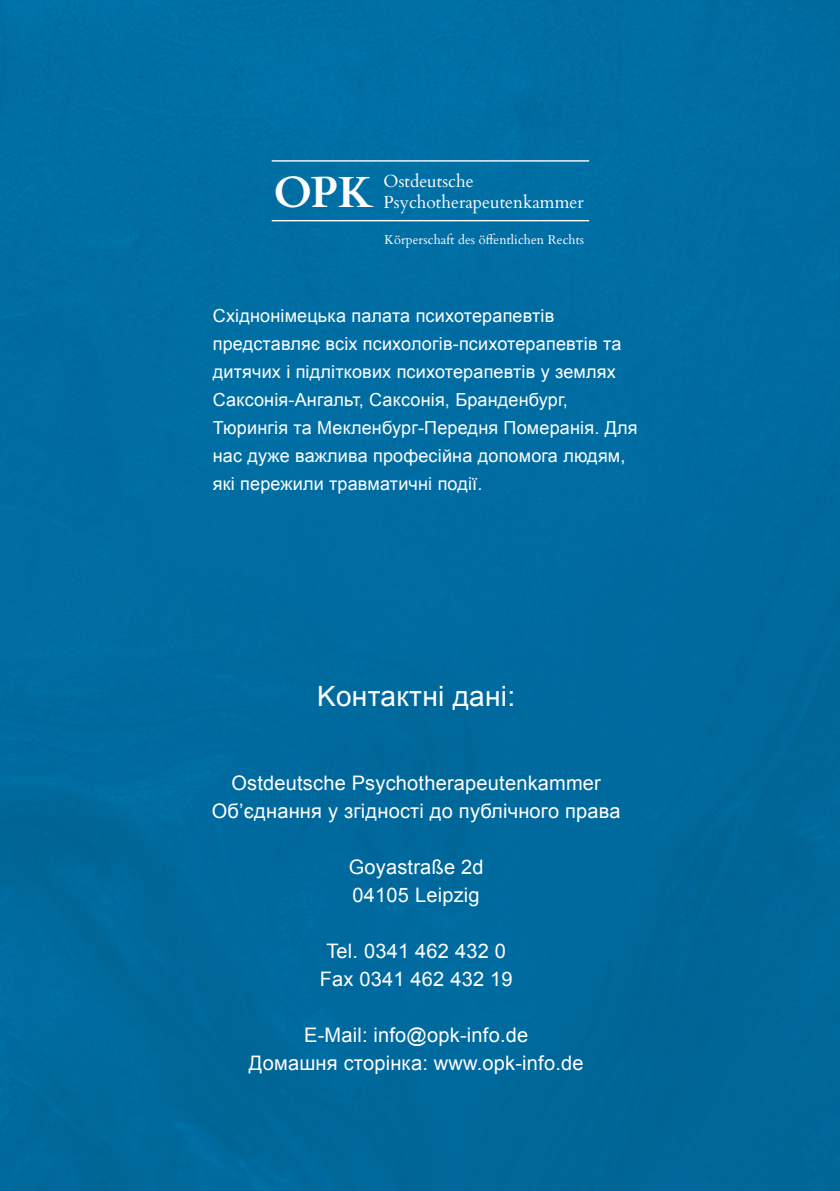
<style>
.page{position:relative;width:840px;height:1191px;background:#fff}
.page>*{position:absolute;margin:0;border:0;box-sizing:border-box;transform-origin:0 0}
.t1{font:700 43.6px "Cardo";color:#fff}
.t2{font:28px "Arial";letter-spacing:.01em;color:#fff}
.t3{font:20px/28px "Arial";letter-spacing:.01em;color:#fff;text-align:center}
.t4{font:18px/28px "Arial";letter-spacing:.01em;color:#fff}
.t5{font:17.4px "Cardo";color:#fff}
.t6{font:12.8px "Cardo";letter-spacing:.005em;color:#fff}
</style>
<div class="page">
<img style="left:0;top:0;width:839px;height:1191px">
<hr style="left:271px;top:220px;width:318px;height:1px;background:#fff">
<hr style="left:271px;top:160px;width:318px;height:2px;background:#fff">
<h1 class="t1" style="left:273px;top:157px;width:102px">OPK</h1>
<p class="t5" style="left:383px;top:167px;width:91px">Ostdeutsche</p>
<p class="t5" style="left:383px;top:188px;width:201px">Psychotherapeutenkammer</p>
<p class="t6" style="left:384px;top:229px;width:201px">Körperschaft des öffentlichen Rechts</p>
<p class="t4" style="left:213px;top:302px;width:426px">Східнонімецька палата психотерапевтів представляє всіх психологів-психотерапевтів та дитячих і підліткових психотерапевтів у землях Саксонія-Ангальт, Саксонія, Бранденбург, Тюрингія та Мекленбург-Передня Померанія. Для нас дуже важлива професійна допомога людям, які пережили травматичні події.</p>
<h2 class="t2" style="left:317px;top:678px;width:199px">Koнтактні дані:</h2>
<p class="t3" style="left:212px;top:769px;width:410px">Ostdeutsche Psychotherapeutenkammer<br>Об’єднання у згідності до публічного права</p>
<p class="t3" style="left:348px;top:853px;width:136px;text-align:left">Goyastraße 2d<br>04105 Leipzig</p>
<p class="t3" style="left:319px;top:937px;width:194px">Tel. 0341 462 432 0<br>Fax 0341 462 432 19</p>
<p class="t3" style="left:248px;top:1021px;width:336px">E-Mail: info@opk-info.de<br>Домашня сторінка: www.opk-info.de</p>
</div>
